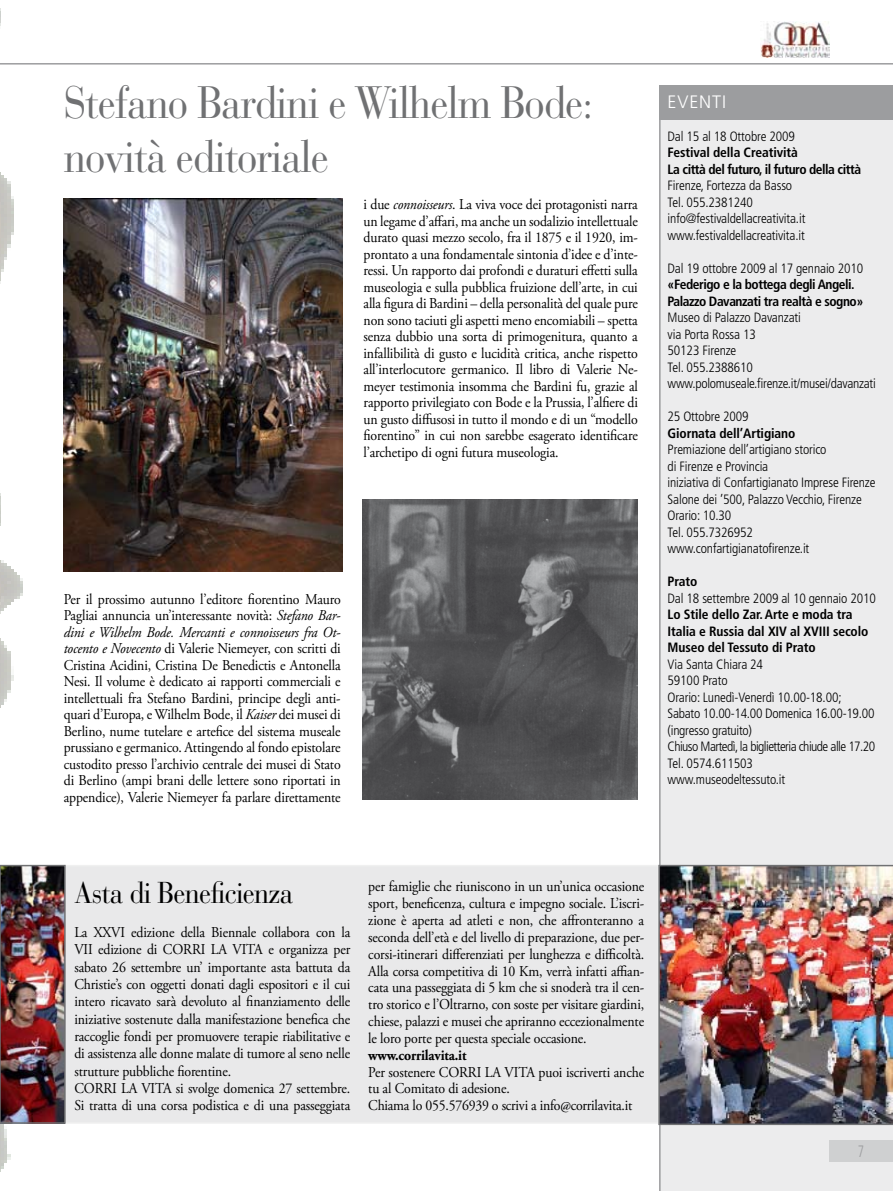
<style>
.page{position:relative;width:893px;height:1191px;background:#fff}
.page>*{position:absolute;margin:0;border:0;box-sizing:border-box;transform-origin:0 0}
.t1{font:45px/54px "Bauer Bodoni Std";letter-spacing:-.025em;color:#707173;scale:.9 1}
.t2{font:30px "Bauer Bodoni Std";letter-spacing:-.025em;color:#000;scale:.9 1}
.t3{font:300 18px "Frutiger LT Std";letter-spacing:.05em;color:#fff}
.t4{font:15px/16.5px "Adobe Garamond Pro";letter-spacing:-.01em;color:#000;text-align:justify;scale:.92 1}
.t5{font:700 15px "Adobe Garamond Pro";letter-spacing:-.01em;color:#000;scale:.92 1}
.t6{font:300 condensed 13.5px/16.5px "Frutiger LT Std";letter-spacing:-.01em;color:#000}
.t7{font:700 condensed 13.5px/16.5px "Frutiger LT Std";letter-spacing:-.035em;color:#000}
.t8{font:700 condensed 13.5px/16.5px "Frutiger LT Std";letter-spacing:-.01em;color:#000}
.s1{font-style:italic}
</style>
<div class="page">
<div style="left:659px;top:119px;width:234px;height:1072px;background:#ececed"></div>
<div style="left:829px;top:1140px;width:64px;height:21px;background:#cfd0d1"></div>
<img style="left:761px;top:21px;width:68px;height:36px">
<hr style="left:0;top:63px;width:893px;height:2px;background:#9c9d9f">
<div style="left:65px;top:865px;width:593px;height:258px;background:#e9e9ea"></div>
<img style="left:0;top:8px;width:44px;height:1164px">
<div style="left:659px;top:85px;width:234px;height:34px;background:#9c9d9f"></div>
<img style="left:362px;top:500px;width:276px;height:299px">
<img style="left:64px;top:198px;width:278px;height:373px">
<img style="left:658px;top:865px;width:235px;height:260px">
<img style="left:3px;top:868px;width:60px;height:252px">
<div style="left:0;top:865px;width:66px;height:258px;border:2px solid #707173"></div>
<h1 class="t1" style="left:64px;top:76px;width:590px">Stefano Bardini e Wilhelm Bode: novità editoriale</h1>
<p class="t4" style="left:364px;top:197px;width:300px">i due <span class="s1">connoisseurs</span>. La viva voce dei protagonisti narra un legame d’affari, ma anche un sodalizio intellettuale durato quasi mezzo secolo, fra il 1875 e il 1920, im&shy;prontato a una fondamentale sintonia d’idee e d’inte&shy;ressi. Un rapporto dai profondi e duraturi effetti sulla museologia e sulla pubblica fruizione dell’arte, in cui alla figura di Bardini – della personalità del quale pure non sono taciuti gli aspetti meno encomiabili – spetta senza dubbio una sorta di primogenitura, quanto a infallibilità di gusto e lucidità critica, anche rispetto all’interlocutore germanico. Il libro di Valerie Ne&shy;meyer testimonia insomma che Bardini fu, grazie al rapporto privilegiato con Bode e la Prussia, l’alfiere di un gusto diffusosi in tutto il mondo e di un “modello fiorentino” in cui non sarebbe esagerato identificare l’archetipo di ogni futura museologia.</p>
<p class="t4" style="left:64px;top:591px;width:303px">Per il prossimo autunno l’editore fiorentino Mauro Pagliai annuncia un’interessante novità: <span class="s1">Stefano Bar&shy;dini e Wilhelm Bode. Mercanti e connoisseurs fra Ot&shy;tocento e Novecento</span> di Valerie Niemeyer, con scritti di Cristina Acidini, Cristina De Benedictis e Antonella Nesi. Il volume è dedicato ai rapporti commerciali e intellettuali fra Stefano Bardini, principe degli anti&shy;quari d’Europa, e Wilhelm Bode, il <span class="s1">Kaiser</span> dei musei di Berlino, nume tutelare e artefice del sistema museale prussiano e germanico. Attingendo al fondo epistolare custodito presso l’archivio centrale dei musei di Stato di Berlino (ampi brani delle lettere sono riportati in appendice), Valerie Niemeyer fa parlare direttamente</p>
<p class="t3" style="left:668px;top:91px;width:60px">EVENTI</p>
<p class="t6" style="left:668px;top:128px;width:129px">Dal 15 al 18 Ottobre 2009</p>
<p class="t7" style="left:668px;top:144px;width:195px">Festival della Creatività<br>La città del futuro, il futuro della città</p>
<p class="t6" style="left:668px;top:177px;width:139px">Firenze, Fortezza da Basso<br>Tel. 055.2381240 info@festivaldellacreativita.it www.festivaldellacreativita.it</p>
<p class="t6" style="left:668px;top:260px;width:197px">Dal 19 ottobre 2009 al 17 gennaio 2010</p>
<p class="t7" style="left:668px;top:276px;width:197px">«Federigo e la bottega degli Angeli.<br>Palazzo Davanzati tra realtà e sogno»</p>
<p class="t6" style="left:668px;top:309px;width:210px">Museo di Palazzo Davanzati<br>via Porta Rossa 13<br>50123 Firenze<br>Tel. 055.2388610 www.polomuseale.firenze.it/musei/davanzati</p>
<p class="t6" style="left:668px;top:408px;width:83px">25 Ottobre 2009</p>
<p class="t8" style="left:668px;top:425px;width:129px">Giornata dell’Artigiano</p>
<p class="t6" style="left:668px;top:441px;width:209px">Premiazione dell’artigiano storico<br>di Firenze e Provincia<br>iniziativa di Confartigianato Imprese Firenze<br>Salone dei ’500, Palazzo Vecchio, Firenze<br>Orario: 10.30<br>Tel. 055.7326952 www.confartigianatofirenze.it</p>
<p class="t8" style="left:668px;top:573px;width:31px">Prato</p>
<p class="t6" style="left:668px;top:590px;width:210px">Dal 18 settembre 2009 al 10 gennaio 2010</p>
<p class="t8" style="left:668px;top:606px;width:202px">Lo Stile dello Zar. Arte e moda tra<br>Italia e Russia dal XIV al XVIII secolo<br>Museo del Tessuto di Prato</p>
<p class="t6" style="left:668px;top:656px;width:209px">Via Santa Chiara 24<br>59100 Prato<br>Orario: Lunedì-Venerdì 10.00-18.00;<br>Sabato 10.00-14.00 Domenica 16.00-19.00 (ingresso gratuito)<br>Chiuso Martedì, la biglietteria chiude alle 17.20<br>Tel. 0574.611503<br>www.museodeltessuto.it</p>
<h2 class="t2" style="left:74px;top:874px;width:245px">Asta di Beneficienza</h2>
<p class="t4" style="left:74px;top:924px;width:301px;line-height:17.2px;text-align:left">La XXVI edizione della Biennale collabora con la VII edizione di CORRI LA VITA e organizza per sabato 26 settembre un’ importante asta battuta da Christie’s con oggetti donati dagli espositori e il cui intero ricavato sarà devoluto al finanziamento delle iniziative sostenute dalla manifestazione benefica che raccoglie fondi per promuovere terapie riabilitative e di assistenza alle donne malate di tumore al seno nelle strutture pubbliche fiorentine.<br>CORRI LA VITA si svolge domenica 27 settembre.<br>Si tratta di una corsa podistica e di una passeggiata</p>
<p class="t4" style="left:368px;top:878px;width:301px">per famiglie che riuniscono in un un’unica occasione sport, beneficenza, cultura e impegno sociale. L’iscri&shy;zione è aperta ad atleti e non, che affronteranno a seconda dell’età e del livello di preparazione, due per&shy;corsi-itinerari differenziati per lunghezza e difficoltà.<br>Alla corsa competitiva di 10 Km, verrà infatti affian&shy;cata una passeggiata di 5 km che si snoderà tra il cen&shy;tro storico e l’Oltrarno, con soste per visitare giardini, chiese, palazzi e musei che apriranno eccezionalmente le loro porte per questa speciale occasione.</p>
<p class="t5" style="left:368px;top:1046px;width:108px">www.corrilavita.it</p>
<p class="t4" style="left:368px;top:1063px;width:301px;text-align:left">Per sostenere CORRI LA VITA puoi iscriverti anche tu al Comitato di adesione.<br>Chiama lo 055.576939 o scrivi a info@corrilavita.it</p>
</div>
